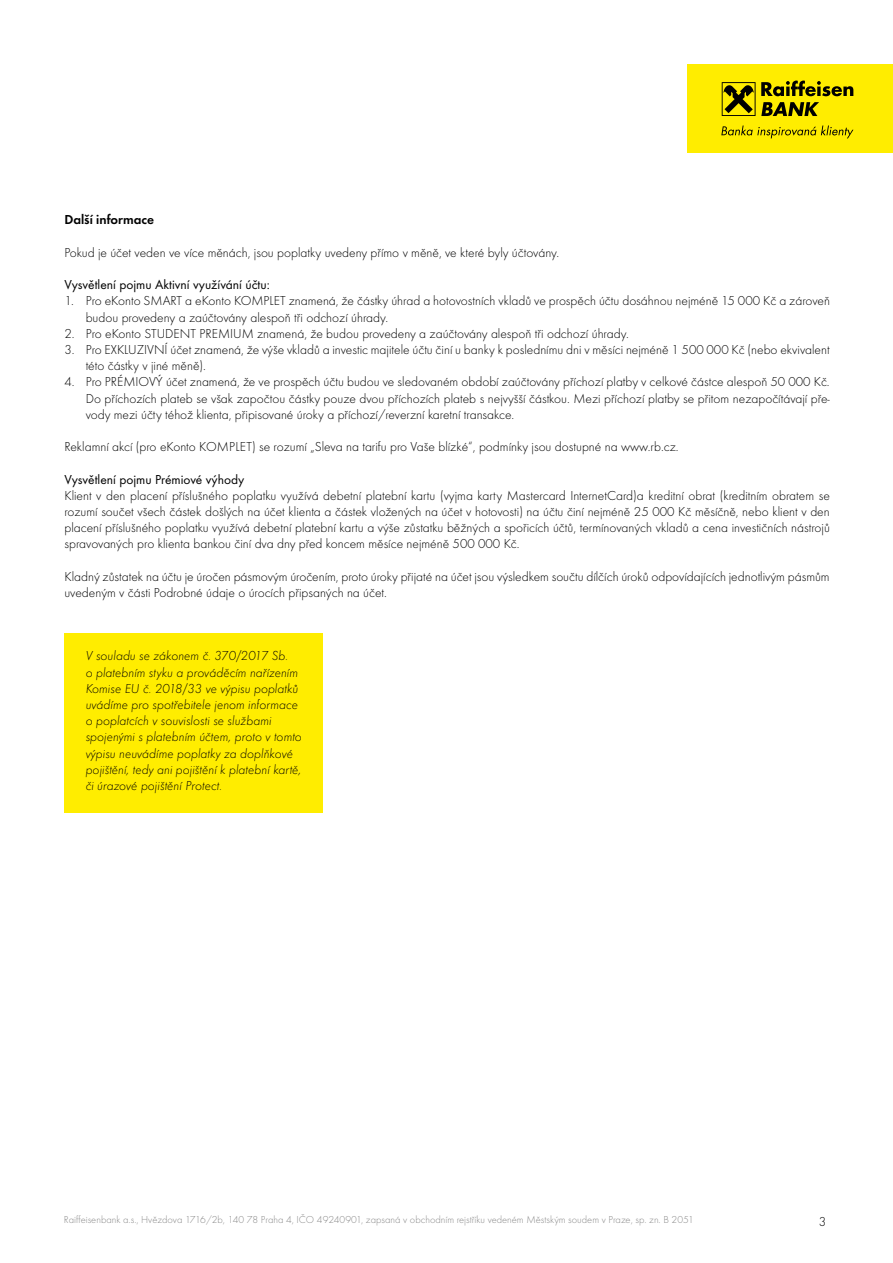
<style>
.page{position:relative;width:893px;height:1263px;background:#fff}
.page>*{position:absolute;margin:0;border:0;box-sizing:border-box;transform-origin:0 0}
.t1{font:13.5px/16.2px "Futura TOT Ligh";color:#000}
.t2{font:13.5px/16.2px "Futura TOT Ligh Obli";color:#000}
.t3{font:13.5px "Futura TOT";color:#000}
.t4{font:600 13.5px "Futura TOT";color:#000}
.t5{font:10.5px "Futura TOT Ligh";color:#878787}
</style>
<div class="page">
<div style="left:688px;top:64px;width:205px;height:88px;background:#ffed00"></div>
<svg style="left:721px;top:126px;width:132px;height:12px"></svg>
<svg style="left:722px;top:81px;width:131px;height:35px"></svg>
<div style="left:64px;top:634px;width:259px;height:179px;background:#ffed00"></div>
<p class="t4" style="left:64px;top:212px;width:91px">Další informace</p>
<p class="t1" style="left:64px;top:244px;width:496px">Pokud je účet veden ve více měnách, jsou poplatky uvedeny přímo v měně, ve které byly účtovány.</p>
<p class="t3" style="left:64px;top:277px;width:207px">Vysvětlení pojmu Aktivní využívání účtu:</p>
<p class="t1" style="left:86px;top:293px;width:746px;text-indent:-21px">1. Pro eKonto SMART a eKonto KOMPLET znamená, že částky úhrad a hotovostních vkladů ve prospěch účtu dosáhnou nejméně 15 000 Kč a zároveň budou provedeny a zaúčtovány alespoň tři odchozí úhrady.</p>
<p class="t1" style="left:64px;top:325px;width:566px">2. Pro eKonto STUDENT PREMIUM znamená, že budou provedeny a zaúčtovány alespoň tři odchozí úhrady.</p>
<p class="t1" style="left:86px;top:341px;width:745px;text-indent:-21px">3. Pro EXKLUZIVNÍ účet znamená, že výše vkladů a investic majitele účtu činí u banky k poslednímu dni v měsíci nejméně 1 500 000 Kč (nebo ekvivalent této částky v jiné měně).</p>
<p class="t1" style="left:86px;top:374px;width:746px;text-align:justify;text-indent:-21px">4. Pro PRÉMIOVÝ účet znamená, že ve prospěch účtu budou ve sledovaném období zaúčtovány příchozí platby v celkové částce alespoň 50 000 Kč.<br>Do příchozích plateb se však započtou částky pouze dvou příchozích plateb s nejvyšší částkou. Mezi příchozí platby se přitom nezapočítávají pře&shy;vody mezi účty téhož klienta, připisované úroky a příchozí/reverzní karetní transakce.</p>
<p class="t1" style="left:64px;top:439px;width:616px">Reklamní akcí (pro eKonto KOMPLET) se rozumí „Sleva na tarifu pro Vaše blízké“, podmínky jsou dostupné na www.rb.cz.</p>
<p class="t3" style="left:64px;top:471px;width:181px">Vysvětlení pojmu Prémiové výhody</p>
<p class="t1" style="left:64px;top:487px;width:767px;text-align:justify">Klient v den placení příslušného poplatku využívá debetní platební kartu (vyjma karty Mastercard InternetCard)a kreditní obrat (kreditním obratem se rozumí součet všech částek došlých na účet klienta a částek vložených na účet v hotovosti) na účtu činí nejméně 25 000 Kč měsíčně, nebo klient v den placení příslušného poplatku využívá debetní platební kartu a výše zůstatku běžných a spořicích účtů, termínovaných vkladů a cena investičních nástrojů spravovaných pro klienta bankou činí dva dny před koncem měsíce nejméně 500 000 Kč.</p>
<p class="t1" style="left:64px;top:568px;width:767px">Kladný zůstatek na účtu je úročen pásmovým úročením, proto úroky přijaté na účet jsou výsledkem součtu dílčích úroků odpovídajících jednotlivým pásmům uvedeným v části Podrobné údaje o úrocích připsaných na účet.</p>
<p class="t2" style="left:86px;top:648px;width:218px">V souladu se zákonem č. 370/2017 Sb.<br>o platebním styku a prováděcím nařízením Komise EU č. 2018/33 ve výpisu poplatků uvádíme pro spotřebitele jenom informace o poplatcích v souvislosti se službami spojenými s platebním účtem, proto v tomto výpisu neuvádíme poplatky za doplňkové pojištění, tedy ani pojištění k platební kartě, či úrazové pojištění Protect.</p>
<p class="t5" style="left:64px;top:1214px;width:631px">Raiffeisenbank a.s., Hvězdova 1716/2b, 140 78 Praha 4, IČO 49240901, zapsaná v obchodním rejstříku vedeném Městským soudem v Praze, sp. zn. B 2051</p>
<p class="t1" style="left:819px;top:1213px;width:9px">3</p>
</div>
